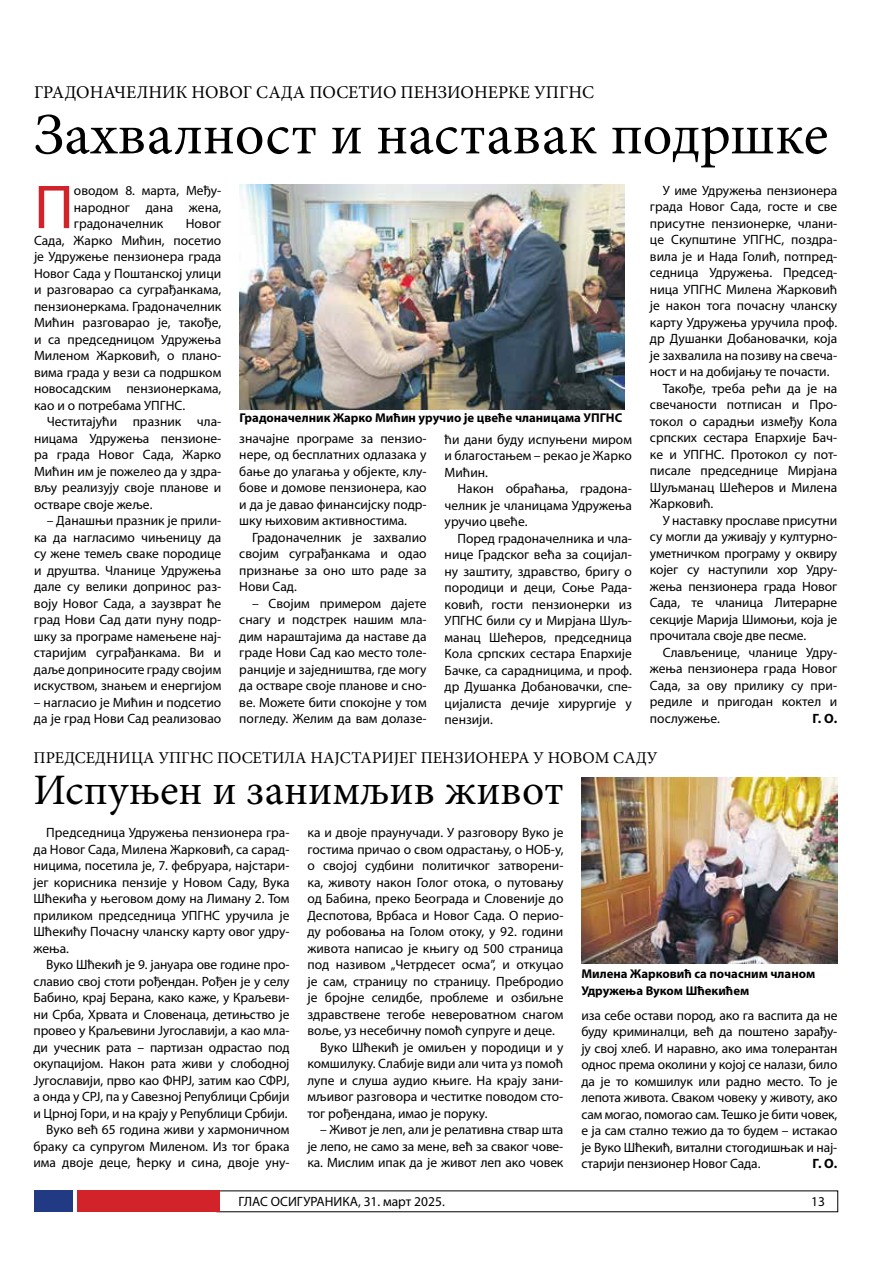
<style>
.page{position:relative;width:893px;height:1263px;background:#fff}
.page>*{position:absolute;margin:0;border:0;box-sizing:border-box;transform-origin:0 0}
.t1{font:62.4px "Myriad Pro";color:#d2232a}
.t2{font:58.5px "Minion Pro";color:#000}
.t3{font:43.5px "Minion Pro";color:#000}
.t4{font:18px "Minion Pro";color:#000}
.t5{font:16.5px "Minion Pro";color:#000}
.t6{font:13.5px/16.5px "Myriad Pro";color:#000;text-align:justify}
.t7{font:700 13.5px "Myriad Pro";color:#000}
.t8{font:700 12.75px/16.5px "Myriad Pro";color:#000}
</style>
<div class="page">
<div style="left:34px;top:1191px;width:38px;height:21px;background:#223983"></div>
<div style="left:77px;top:1191px;width:142px;height:21px;background:#d2232a"></div>
<img style="left:581px;top:777px;width:256px;height:186px">
<img style="left:239px;top:185px;width:385px;height:224px">
<h3 class="t4" style="left:34px;top:80px;width:562px">ГРАДОНАЧЕЛНИК НОВОГ САДА ПОСЕТИО ПЕНЗИОНЕРКЕ УПГНС</h3>
<h2 class="t2" style="left:34px;top:96px;width:796px">Захвалност и наставак подршке</h2>
<h1 class="t1" style="left:34px;top:169px;width:41px">П</h1>
<p class="t6" style="left:74px;top:182px;width:149px">оводом 8. марта, Међу&shy;народног дана жена, градоначелник</p>
<p class="t6" style="left:34px;top:215px;width:189px;text-indent:152px">Новог Сада, Жарко Мићин, посетио је Удружење пензионера града Новог Сада у Поштанској улици и разговарао са суграђанкама, пензионеркама. Градоначелник Мићин разговарао је, такође, и са председницом Удружења Миленом Жарковић, о плано&shy;вима града у вези са подршком новосадским пензионеркама, као и о потребама УПГНС.</p>
<p class="t6" style="left:34px;top:413px;width:189px;text-indent:13px">Честитајући празник чла&shy;ницама Удружења пензионе&shy;ра града Новог Сада, Жарко Мићин им је пожелео да у здра&shy;вљу реализују своје планове и остваре своје жеље.</p>
<p class="t6" style="left:34px;top:512px;width:189px;text-indent:13px">– Данашњи празник је прили&shy;ка да нагласимо чињеницу да су жене темељ сваке породице и друштва. Чланице Удружења дале су велики допринос раз&shy;воју Новог Сада, а заузврат ће град Нови Сад дати пуну подр&shy;шку за програме намењене нај&shy;старијим суграђанкама. Ви и даље доприносите граду својим искуством, знањем и енергијом</p>
<p class="t6" style="left:34px;top:694px;width:189px">– нагласио је Мићин и подсетио да је град Нови Сад реализовао</p>
<p class="t8" style="left:239px;top:409px;width:384px">Градоначелник Жарко Мићин уручио је цвеће чланицама УПГНС</p>
<p class="t6" style="left:239px;top:430px;width:189px">значајне програме за пензио&shy;нере, од бесплатних одлазака у бање до улагања у објекте, клу&shy;бове и домове пензионера, као и да је давао финансијску подр&shy;шку њиховим активностима.</p>
<p class="t6" style="left:239px;top:529px;width:189px;text-indent:13px">Градоначелник је захвалио својим суграђанкама и одао признање за оно што раде за Нови Сад.</p>
<p class="t6" style="left:239px;top:595px;width:189px;text-indent:13px">– Својим примером дајете снагу и подстрек нашим мла&shy;дим нараштајима да наставе да граде Нови Сад као место толе&shy;ранције и заједништва, где могу да остваре своје планове и сно&shy;ве. Можете бити спокојне у том погледу. Желим да вам долазе-</p>
<p class="t6" style="left:445px;top:431px;width:189px">ћи дани буду испуњени миром и благостањем – рекао је Жарко Мићин.</p>
<p class="t6" style="left:445px;top:480px;width:189px;text-indent:13px">Након обраћања, градона&shy;челник је чланицама Удружења уручио цвеће.</p>
<p class="t6" style="left:445px;top:530px;width:189px;text-indent:13px">Поред градоначелника и чла&shy;нице Градског већа за социјал&shy;ну заштиту, здравство, бригу о породици и деци, Соње Рада&shy;ковић, гости пензионерки из УПГНС били су и Мирјана Шуљ&shy;манац Шећеров, председница Кола српских сестара Епархије Бачке, са сарадницима, и проф. др Душанка Добановачки, спе&shy;цијалиста дечије хирургије у пензији.</p>
<p class="t6" style="left:663px;top:182px;width:176px">У име Удружења пензионера</p>
<p class="t6" style="left:650px;top:198px;width:189px">града Новог Сада, госте и све</p>
<p class="t6" style="left:650px;top:215px;width:188px">присутне пензионерке, члани-</p>
<p class="t6" style="left:650px;top:231px;width:188px">це Скупштине УПГНС, поздра-</p>
<p class="t6" style="left:650px;top:248px;width:188px">вила је и Нада Голић, потпред-</p>
<p class="t6" style="left:650px;top:264px;width:188px">седница Удружења. Председ-</p>
<p class="t6" style="left:650px;top:281px;width:189px">ница УПГНС Милена Жарковић</p>
<p class="t6" style="left:650px;top:297px;width:189px">је након тога почасну чланску</p>
<p class="t6" style="left:650px;top:314px;width:189px">карту Удружења уручила проф.</p>
<p class="t6" style="left:650px;top:330px;width:189px">др Душанки Добановачки, која</p>
<p class="t6" style="left:650px;top:347px;width:188px">је захвалила на позиву на свеча-</p>
<p class="t6" style="left:650px;top:363px;width:181px">ност и на добијању те почасти.</p>
<p class="t6" style="left:663px;top:380px;width:176px">Такође, треба рећи да је на</p>
<p class="t6" style="left:650px;top:396px;width:188px">свечаности потписан и Про-</p>
<p class="t6" style="left:650px;top:413px;width:189px">токол о сарадњи између Кола</p>
<p class="t6" style="left:650px;top:429px;width:188px">српских сестара Епархије Бач-</p>
<p class="t6" style="left:650px;top:446px;width:188px">ке и УПГНС. Протокол су пот-</p>
<p class="t6" style="left:650px;top:462px;width:189px">писале председнице Мирјана</p>
<p class="t6" style="left:650px;top:479px;width:189px">Шуљманац Шећеров и Милена</p>
<p class="t6" style="left:650px;top:495px;width:65px">Жарковић.</p>
<p class="t6" style="left:663px;top:512px;width:176px">У наставку прославе присутни</p>
<p class="t6" style="left:650px;top:528px;width:189px">су могли да уживају у културно-</p>
<p class="t6" style="left:650px;top:545px;width:189px">уметничком програму у оквиру</p>
<p class="t6" style="left:650px;top:561px;width:188px">којег су наступили хор Удру-</p>
<p class="t6" style="left:650px;top:578px;width:189px">жења пензионера града Новог</p>
<p class="t6" style="left:650px;top:594px;width:189px">Сада, те чланица Литерарне</p>
<p class="t6" style="left:650px;top:611px;width:189px">секције Марија Шимоњи, која је</p>
<p class="t6" style="left:650px;top:627px;width:158px">прочитала своје две песме.</p>
<p class="t6" style="left:663px;top:644px;width:175px">Слављенице, чланице Удру-</p>
<p class="t6" style="left:650px;top:660px;width:189px">жења пензионера града Новог</p>
<p class="t6" style="left:650px;top:677px;width:188px">Сада, за ову прилику су при-</p>
<p class="t6" style="left:650px;top:693px;width:189px">редиле и пригодан коктел и</p>
<p class="t6" style="left:650px;top:710px;width:72px">послужење.</p>
<p class="t7" style="left:812px;top:709px;width:26px">Г. О.</p>
<p class="t5" style="left:34px;top:746px;width:625px">ПРЕДСЕДНИЦА УПГНС ПОСЕТИЛА НАЈСТАРИЈЕГ ПЕНЗИОНЕРА У НОВОМ САДУ</p>
<h3 class="t3" style="left:34px;top:761px;width:532px">Испуњен и занимљив живот</h3>
<p class="t6" style="left:34px;top:824px;width:258px;text-indent:13px">Председница Удружења пензионера гра&shy;да Новог Сада, Милена Жарковић, са сарад&shy;ницима, посетила је, 7. фебруара, најстари&shy;јег корисника пензије у Новом Саду, Вука Шћекића у његовом дому на Лиману 2. Том приликом председница УПГНС уручила је Шћекићу Почасну чланску карту овог удру&shy;жења.</p>
<p class="t6" style="left:33px;top:956px;width:258px;text-align:right">Вуко Шћекић је 9. јануара ове године про&shy;славио свој стоти рођендан. Рођен је у селу Бабино, крај Берана, како каже, у Краљеви&shy;ни Срба, Хрвата и Словенаца, детињство је провео у Краљевини Југославији, а као мла&shy;ди учесник рата – партизан одрастао под окупацијом. Након рата живи у слободној Југославији, прво као ФНРЈ, затим као СФРЈ, а онда у СРЈ, па у Савезној Републици Србији и Црној Гори, и на крају у Републици Србији.<br>Вуко већ 65 година живи у хармоничном браку са супругом Миленом. Из тог брака има двоје деце, ћерку и сина, двоје уну-</p>
<p class="t6" style="left:307px;top:824px;width:257px">ка и двоје праунучади. У разговору Вуко је</p>
<p class="t6" style="left:307px;top:841px;width:257px">гостима причао о свом одрастању, о НОБ-у,</p>
<p class="t6" style="left:307px;top:857px;width:257px">о својој судбини политичког затворени-</p>
<p class="t6" style="left:307px;top:874px;width:257px">ка, животу након Голог отока, о путовању</p>
<p class="t6" style="left:307px;top:890px;width:257px">од Бабина, преко Београда и Словеније до</p>
<p class="t6" style="left:307px;top:907px;width:257px">Деспотова, Врбаса и Новог Сада. О перио-</p>
<p class="t6" style="left:307px;top:923px;width:257px">ду робовања на Голом отоку, у 92. години</p>
<p class="t6" style="left:307px;top:940px;width:257px">живота написао је књигу од 500 страница</p>
<p class="t6" style="left:307px;top:956px;width:257px">под називом „Четрдесет осма”, и откуцао</p>
<p class="t6" style="left:307px;top:973px;width:257px">је сам, страницу по страницу. Пребродио</p>
<p class="t6" style="left:307px;top:989px;width:257px">је бројне селидбе, проблеме и озбиљне</p>
<p class="t6" style="left:307px;top:1006px;width:257px">здравствене тегобе невероватном снагом</p>
<p class="t6" style="left:307px;top:1022px;width:249px">воље, уз несебичну помоћ супруге и деце.</p>
<p class="t6" style="left:320px;top:1039px;width:245px">Вуко Шћекић је омиљен у породици и у</p>
<p class="t6" style="left:307px;top:1055px;width:257px">комшилуку. Слабије види али чита уз помоћ</p>
<p class="t6" style="left:307px;top:1072px;width:257px">лупе и слуша аудио књиге. На крају зани-</p>
<p class="t6" style="left:307px;top:1088px;width:257px">мљивог разговора и честитке поводом сто-</p>
<p class="t6" style="left:307px;top:1105px;width:182px">тог рођендана, имао је поруку.</p>
<p class="t6" style="left:307px;top:1121px;width:258px;text-indent:13px">– Живот је леп, али је релативна ствар шта је лепо, не само за мене, већ за сваког чове&shy;ка. Мислим ипак да је живот леп ако човек</p>
<p class="t8" style="left:581px;top:965px;width:235px">Милена Жарковић са почасним чланом<br>Удружења Вуком Шћекићем</p>
<p class="t6" style="left:581px;top:1007px;width:258px">иза себе остави пород, ако га васпита да не буду криминалци, већ да поштено зарађу&shy;ју свој хлеб. И наравно, ако има толерантан однос према околини у којој се налази, било да је то комшилук или радно место. То је лепота живота. Сваком човеку у животу, ако сам могао, помогао сам. Тешко је бити човек, е ја сам стално тежио да то будем – истакао је Вуко Шћекић, витални стогодишњак и нај&shy;старији пензионер Новог Сада.</p>
<p class="t7" style="left:813px;top:1155px;width:26px">Г. О.</p>
<p class="t6" style="left:239px;top:1193px;width:208px">ГЛАС ОСИГУРАНИКА, 31. март 2025.</p>
<p class="t6" style="left:811px;top:1193px;width:15px">13</p>
</div>
